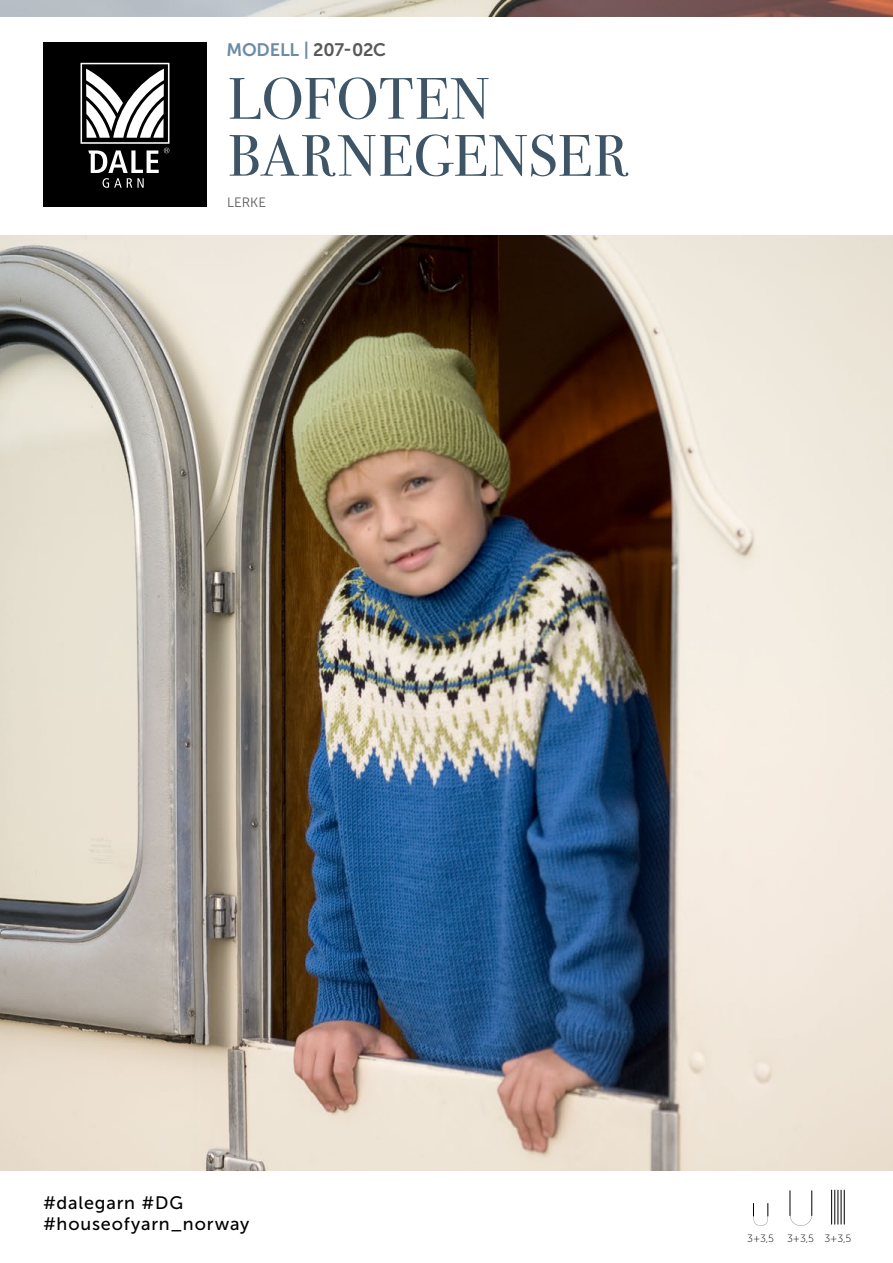
<style>
.page{position:relative;width:893px;height:1263px;background:#fff}
.page>*{position:absolute;margin:0;border:0;box-sizing:border-box;transform-origin:0 0}
.t1{font:58.5px "Bodoni Svty Two ITCTT";letter-spacing:.02em;color:#3d5567}
.t2{font:18px/21px "Museo Sans 500";letter-spacing:.045em;color:#000}
.t3{font:18px "Museo Sans 700";letter-spacing:-.01em;color:#6d8ca3}
.t4{font:13.5px "Museo Sans 300";letter-spacing:.005em;color:#58595b}
.t5{font:10.5px "Museo Sans 100";color:#000}
.s1{color:#58595b}
</style>
<div class="page">
<img style="left:0;top:0;width:893px;height:1171px">
<div style="left:0;top:17px;width:893px;height:217px;background:#fff"></div>
<div style="left:43px;top:43px;width:164px;height:164px;background:#000"></div>
<svg style="left:81px;top:63px;width:88px;height:125px"></svg>
<svg style="left:789px;top:1190px;width:23px;height:36px"></svg>
<hr style="left:831px;top:1190px;width:1px;height:34px;background:#000">
<hr style="left:834px;top:1190px;width:1px;height:34px;background:#000">
<hr style="left:837px;top:1190px;width:1px;height:34px;background:#000">
<hr style="left:841px;top:1190px;width:1px;height:34px;background:#000">
<hr style="left:844px;top:1190px;width:1px;height:34px;background:#000">
<svg style="left:753px;top:1203px;width:15px;height:22px"></svg>
<p class="t3" style="left:226px;top:40px;width:161px">MODELL | <span class="s1">207-02C</span></p>
<p class="t1" style="left:228px;top:51px;width:263px">LOFOTEN</p>
<p class="t1" style="left:228px;top:108px;width:402px">BARNEGENSER</p>
<p class="t4" style="left:227px;top:195px;width:41px">LERKE</p>
<p class="t2" style="left:43px;top:1193px;width:208px">#dalegarn #DG #houseofyarn_norway</p>
<p class="t5" style="left:747px;top:1233px;width:28px">3+3,5</p>
<p class="t5" style="left:787px;top:1233px;width:28px">3+3,5</p>
<p class="t5" style="left:824px;top:1233px;width:28px">3+3,5</p>
</div>
